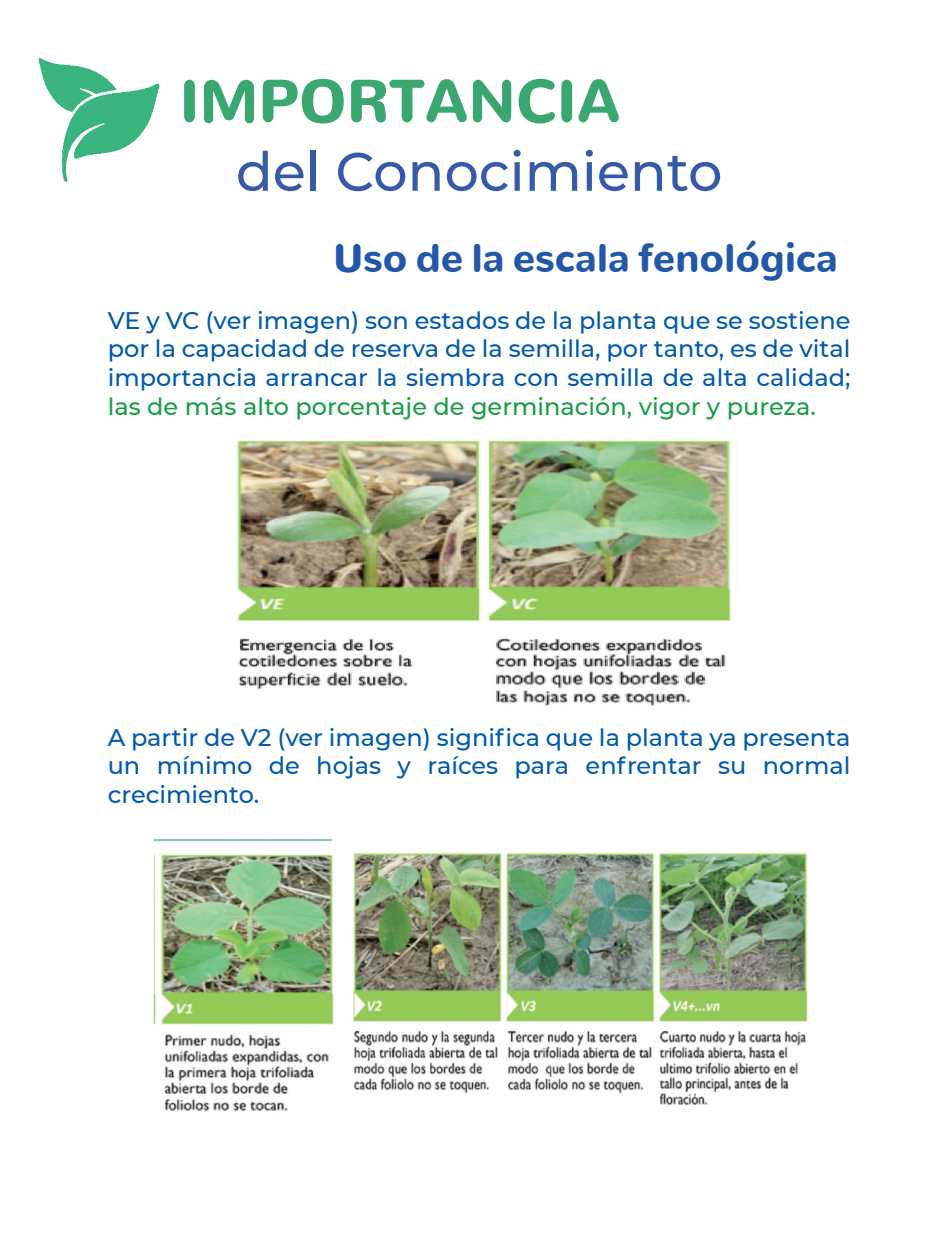
<style>
.page{position:relative;width:947px;height:1242px;background:#fff}
.page>*{position:absolute;margin:0;border:0;box-sizing:border-box;transform-origin:0 0}
.t1{font:900 60px "Nunito";color:#3ba770}
.t2{font:500 54px "Montserrat";color:#365aa8}
.t3{font:900 40px "Nunito";color:#2258a7}
.t4{font:500 24px/28.8px "Montserrat";color:#015aaa;text-align:justify}
.t5{font:500 24px "Montserrat";color:#1a9d48}
</style>
<div class="page">
<img style="left:38px;top:58px;width:122px;height:124px">
<img style="left:236px;top:440px;width:502px;height:267px">
<img style="left:153px;top:839px;width:655px;height:272px">
<h1 class="t1" style="left:179px;top:45px;width:442px">IMPORTANCIA</h1>
<h2 class="t2" style="left:236px;top:134px;width:488px">del Conocimiento</h2>
<h3 class="t3" style="left:333px;top:220px;width:506px">Uso de la escala fenológica</h3>
<p class="t4" style="left:108px;top:305px;width:744px">VE y VC (ver imagen) son estados de la planta que se sostiene por la capacidad de reserva de la semilla, por tanto, es de vital importancia arrancar la siembra con semilla de alta calidad;</p>
<p class="t5" style="left:108px;top:390px;width:710px">las de más alto porcentaje de germinación, vigor y pureza.</p>
<p class="t4" style="left:108px;top:721px;width:744px">A partir de V2 (ver imagen) significa que la planta ya presenta un mínimo de hojas y raíces para enfrentar su normal crecimiento.</p>
</div>
